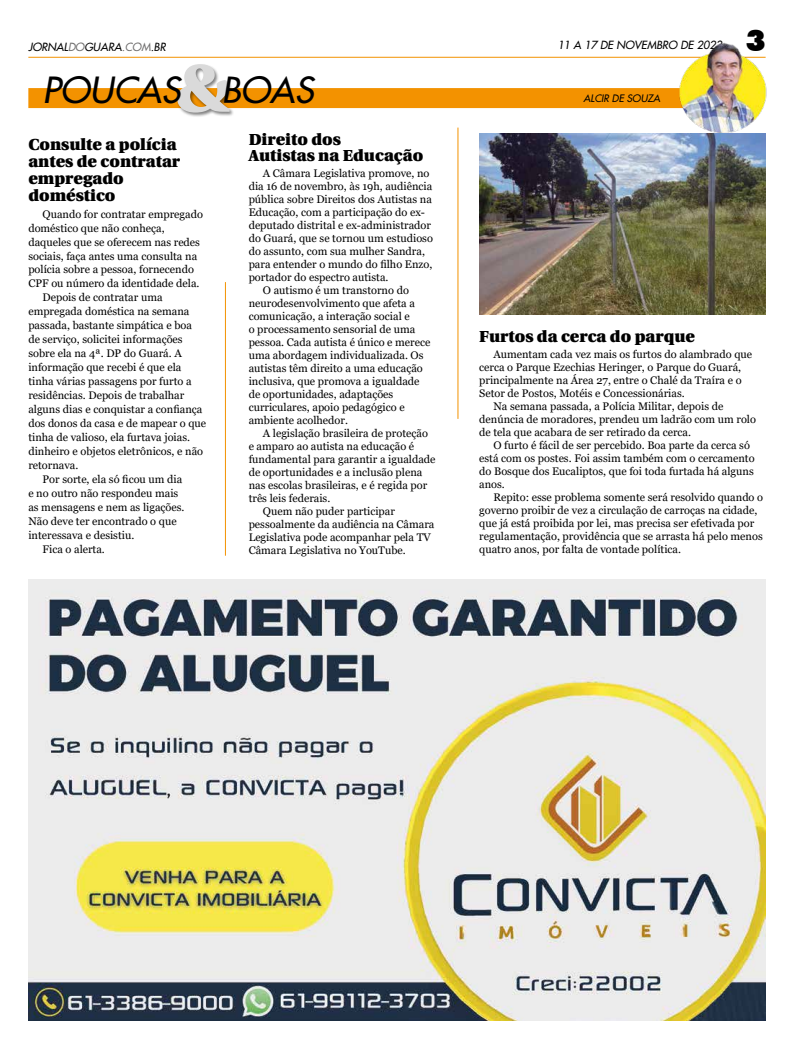
<style>
.page{position:relative;width:794px;height:1049px;background:#fff}
.page>*{position:absolute;margin:0;border:0;box-sizing:border-box;transform-origin:0 0}
.t1{font:900 70px "Utopia";color:#dadada}
.t2{font:italic 35px "Futura 2";color:#000}
.t3{font:900 29.6px "Futura BT";color:#000}
.t4{font:900 16px/17px "Utopia";color:#000}
.t5{font:11px "Georgia";color:#000}
.t6{font:italic 11px "Futura 2";color:#000}
.t7{font:italic 10px "Futura 2";color:#000}
.s1{color:#706f6f}
</style>
<div class="page">
<hr style="left:28px;top:57px;width:737px;height:1px;background:#f39200">
<img style="left:479px;top:133px;width:286px;height:182px">
<img style="left:28px;top:580px;width:737px;height:440px">
<div style="left:28px;top:88px;width:665px;height:20px;background:#f39200"></div>
<div style="left:176px;top:63px;width:58px;height:54px;background:#000;opacity:.5"></div>
<img style="left:676px;top:42px;width:91px;height:96px">
<hr style="left:225px;top:282px;width:1px;height:274px;background:#f39200">
<hr style="left:458px;top:128px;width:1px;height:291px;background:#f39200">
<p class="t6" style="left:28px;top:39px;width:139px">JORNAL<span class="s1">DO</span>GUARA<span class="s1">.COM</span>.BR</p>
<p class="t6" style="left:557px;top:37px;width:166px">11 A 17 DE NOVEMBRO DE 2023</p>
<h3 class="t3" style="left:745px;top:22px;width:22px">3</h3>
<h2 class="t2" style="left:43px;top:67px;width:273px">POUCAS BOAS</h2>
<h1 class="t1" style="left:175px;top:48px;width:57px">&amp;</h1>
<p class="t7" style="left:583px;top:92px;width:78px">ALCIR DE SOUZA</p>
<h3 class="t4" style="left:28px;top:136px;width:153px">Consulte a polícia antes de contratar empregado doméstico</h3>
<p class="t5" style="left:43px;top:207px;width:162px">Quando for contratar empregado</p>
<p class="t5" style="left:28px;top:221px;width:138px">doméstico que não conheça,</p>
<p class="t5" style="left:28px;top:235px;width:173px">daqueles que se oferecem nas redes</p>
<p class="t5" style="left:28px;top:249px;width:170px">sociais, faça antes uma consulta na</p>
<p class="t5" style="left:28px;top:263px;width:167px">polícia sobre a pessoa, fornecendo</p>
<p class="t5" style="left:28px;top:277px;width:173px">CPF ou número da identidade dela.</p>
<p class="t5" style="left:43px;top:291px;width:121px">Depois de contratar uma</p>
<p class="t5" style="left:28px;top:305px;width:163px">empregada doméstica na semana</p>
<p class="t5" style="left:28px;top:319px;width:165px">passada, bastante simpática e boa</p>
<p class="t5" style="left:28px;top:333px;width:156px">de serviço, solicitei informações</p>
<p class="t5" style="left:28px;top:347px;width:155px">sobre ela na 4ª. DP do Guará. A</p>
<p class="t5" style="left:28px;top:361px;width:155px">informação que recebi é que ela</p>
<p class="t5" style="left:28px;top:375px;width:165px">tinha várias passagens por furto a</p>
<p class="t5" style="left:28px;top:389px;width:157px">residências. Depois de trabalhar</p>
<p class="t5" style="left:28px;top:403px;width:175px">alguns dias e conquistar a confiança</p>
<p class="t5" style="left:28px;top:417px;width:179px">dos donos da casa e de mapear o que</p>
<p class="t5" style="left:28px;top:431px;width:163px">tinha de valioso, ela furtava joias.</p>
<p class="t5" style="left:28px;top:445px;width:176px">dinheiro e objetos eletrônicos, e não</p>
<p class="t5" style="left:28px;top:459px;width:52px">retornava.</p>
<p class="t5" style="left:43px;top:473px;width:141px">Por sorte, ela só ficou um dia</p>
<p class="t5" style="left:28px;top:487px;width:151px">e no outro não respondeu mais</p>
<p class="t5" style="left:28px;top:501px;width:158px">as mensagens e nem as ligações.</p>
<p class="t5" style="left:28px;top:515px;width:150px">Não deve ter encontrado o que</p>
<p class="t5" style="left:28px;top:529px;width:107px">interessava e desistiu.</p>
<p class="t5" style="left:43px;top:543px;width:64px">Fica o alerta.</p>
<h3 class="t4" style="left:249px;top:132px;width:176px;line-height:16px">Direito dos<br>Autistas na Educação</h3>
<p class="t5" style="left:263px;top:166px;width:168px">A Câmara Legislativa promove, no</p>
<p class="t5" style="left:249px;top:179px;width:185px">dia 16 de novembro, às 19h, audiência</p>
<p class="t5" style="left:249px;top:192px;width:185px">pública sobre Direitos dos Autistas na</p>
<p class="t5" style="left:249px;top:205px;width:178px">Educação, com a participação do ex-</p>
<p class="t5" style="left:249px;top:218px;width:184px">deputado distrital e ex-administrador</p>
<p class="t5" style="left:249px;top:231px;width:186px">do Guará, que se tornou um estudioso</p>
<p class="t5" style="left:249px;top:244px;width:178px">do assunto, com sua mulher Sandra,</p>
<p class="t5" style="left:249px;top:257px;width:185px">para entender o mundo do filho Enzo,</p>
<p class="t5" style="left:249px;top:270px;width:141px">portador do espectro autista.</p>
<p class="t5" style="left:263px;top:283px;width:148px">O autismo é um transtorno do</p>
<p class="t5" style="left:249px;top:297px;width:168px">neurodesenvolvimento que afeta a</p>
<p class="t5" style="left:249px;top:310px;width:163px">comunicação, a interação social e</p>
<p class="t5" style="left:249px;top:323px;width:168px">o processamento sensorial de uma</p>
<p class="t5" style="left:249px;top:336px;width:183px">pessoa. Cada autista é único e merece</p>
<p class="t5" style="left:249px;top:349px;width:176px">uma abordagem individualizada. Os</p>
<p class="t5" style="left:249px;top:362px;width:176px">autistas têm direito a uma educação</p>
<p class="t5" style="left:249px;top:375px;width:172px">inclusiva, que promova a igualdade</p>
<p class="t5" style="left:249px;top:388px;width:146px">de oportunidades, adaptações</p>
<p class="t5" style="left:249px;top:401px;width:158px">curriculares, apoio pedagógico e</p>
<p class="t5" style="left:249px;top:414px;width:101px">ambiente acolhedor.</p>
<p class="t5" style="left:263px;top:427px;width:167px">A legislação brasileira de proteção</p>
<p class="t5" style="left:249px;top:440px;width:167px">e amparo ao autista na educação é</p>
<p class="t5" style="left:249px;top:453px;width:188px">fundamental para garantir a igualdade</p>
<p class="t5" style="left:249px;top:466px;width:175px">de oportunidades e a inclusão plena</p>
<p class="t5" style="left:249px;top:479px;width:180px">nas escolas brasileiras, e é regida por</p>
<p class="t5" style="left:249px;top:492px;width:83px">três leis federais.</p>
<p class="t5" style="left:263px;top:505px;width:134px">Quem não puder participar</p>
<p class="t5" style="left:249px;top:518px;width:187px">pessoalmente da audiência na Câmara</p>
<p class="t5" style="left:249px;top:531px;width:184px">Legislativa pode acompanhar pela TV</p>
<p class="t5" style="left:249px;top:544px;width:159px">Câmara Legislativa no YouTube.</p>
<h3 class="t4" style="left:479px;top:328px;width:217px">Furtos da cerca do parque</h3>
<p class="t5" style="left:493px;top:347px;width:260px">Aumentam cada vez mais os furtos do alambrado que</p>
<p class="t5" style="left:479px;top:360px;width:263px">cerca o Parque Ezechias Heringer, o Parque do Guará,</p>
<p class="t5" style="left:479px;top:373px;width:264px">principalmente na Área 27, entre o Chalé da Traíra e o</p>
<p class="t5" style="left:479px;top:386px;width:207px">Setor de Postos, Motéis e Concessionárias.</p>
<p class="t5" style="left:493px;top:399px;width:231px">Na semana passada, a Polícia Militar, depois de</p>
<p class="t5" style="left:479px;top:412px;width:278px">denúncia de moradores, prendeu um ladrão com um rolo</p>
<p class="t5" style="left:479px;top:425px;width:213px">de tela que acabara de ser retirado da cerca.</p>
<p class="t5" style="left:493px;top:438px;width:258px">O furto é fácil de ser percebido. Boa parte da cerca só</p>
<p class="t5" style="left:479px;top:451px;width:277px">está com os postes. Foi assim também com o cercamento</p>
<p class="t5" style="left:479px;top:464px;width:276px">do Bosque dos Eucaliptos, que foi toda furtada há alguns</p>
<p class="t5" style="left:479px;top:477px;width:27px">anos.</p>
<p class="t5" style="left:493px;top:490px;width:271px">Repito: esse problema somente será resolvido quando o</p>
<p class="t5" style="left:479px;top:503px;width:280px">governo proibir de vez a circulação de carroças na cidade,</p>
<p class="t5" style="left:479px;top:516px;width:277px">que já está proibida por lei, mas precisa ser efetivada por</p>
<p class="t5" style="left:479px;top:529px;width:285px">regulamentação, providência que se arrasta há pelo menos</p>
<p class="t5" style="left:479px;top:542px;width:203px">quatro anos, por falta de vontade política.</p>
</div>
